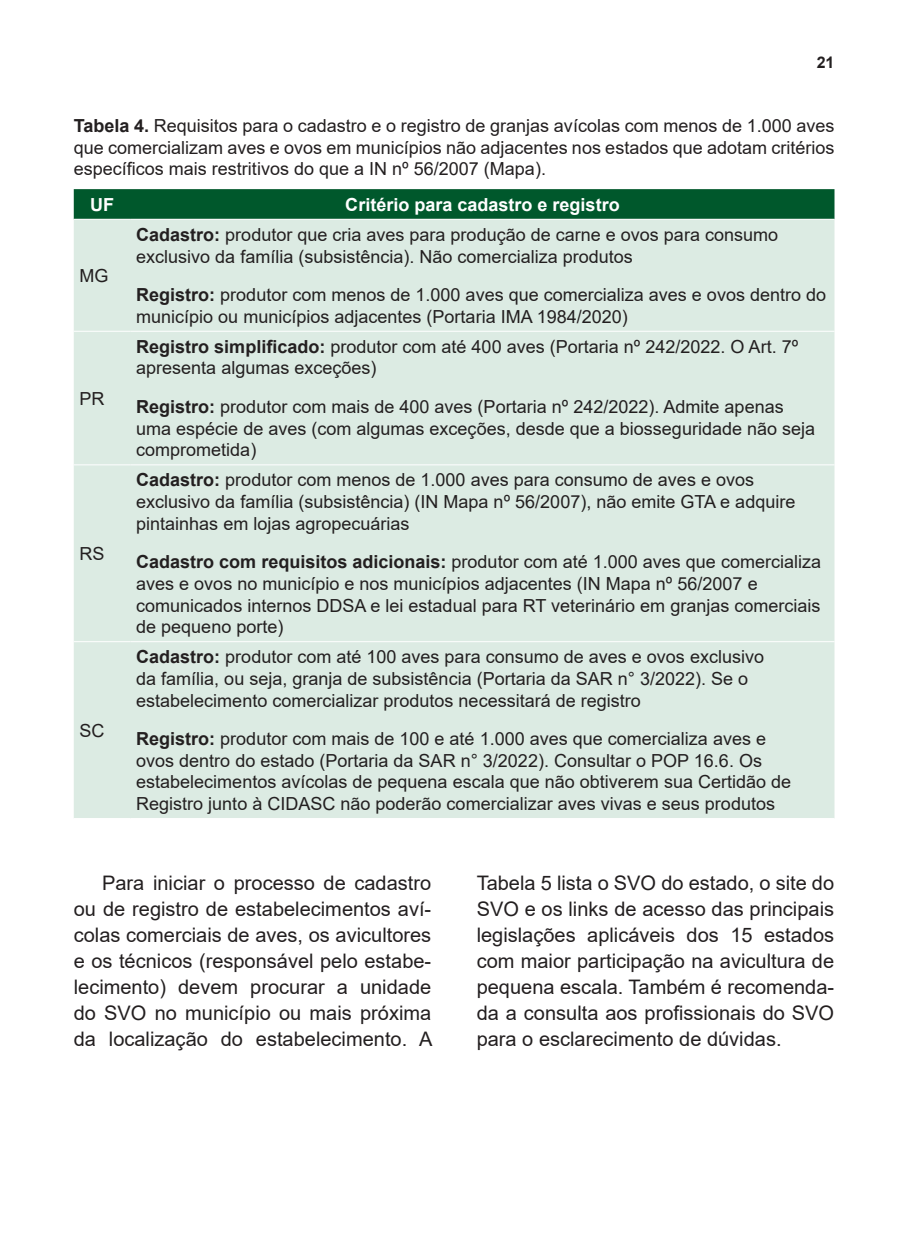
<style>
.page{position:relative;width:908px;height:1248px;background:#fff}
.page>*{position:absolute;margin:0;border:0;box-sizing:border-box;transform-origin:0 0}
.MIOLO{font:20px/26px "Arial";color:#231f20;text-align:justify}
.TABELA_MIOLO{font:18px/21.6px "Arial";color:#231f20}
.TABELA_TITULO{font:18px/21.6px "Arial";color:#231f20;text-align:justify}
.TABELA_CABECA{font:700 18px "Arial";color:#fff}
.t1{font:700 16px "Arial";color:#231f20}
.s1{font-weight:700}
</style>
<div class="page">
<div style="left:74px;top:189px;width:760px;height:30px;background:#00582c"></div>
<div style="left:74px;top:220px;width:760px;height:598px;background:#dcebe3"></div>
<hr style="left:74px;top:331px;width:56px;height:1px;background:#fff">
<hr style="left:130px;top:331px;width:704px;height:1px;background:#fff">
<hr style="left:74px;top:464px;width:56px;height:1px;background:#fff">
<hr style="left:130px;top:464px;width:704px;height:1px;background:#fff">
<hr style="left:74px;top:641px;width:56px;height:1px;background:#fff">
<hr style="left:130px;top:641px;width:704px;height:1px;background:#fff">
<p class="t1" style="left:816px;top:51px;width:19px">21</p>
<p class="TABELA_TITULO" style="left:74px;top:115px;width:761px"><span class="s1">Tabela 4.</span> Requisitos para o cadastro e o registro de granjas avícolas com menos de 1.000 aves que comercializam aves e ovos em municípios não adjacentes nos estados que adotam critérios específicos mais restritivos do que a IN nº 56/2007 (Mapa).</p>
<p class="TABELA_CABECA" style="left:90px;top:192px;width:25px">UF</p>
<p class="TABELA_CABECA" style="left:345px;top:192px;width:276px">Critério para cadastro e registro</p>
<p class="TABELA_MIOLO" style="left:79px;top:264px;width:30px">MG</p>
<p class="TABELA_MIOLO" style="left:79px;top:387px;width:27px">PR</p>
<p class="TABELA_MIOLO" style="left:79px;top:542px;width:27px">RS</p>
<p class="TABELA_MIOLO" style="left:79px;top:719px;width:27px">SC</p>
<p class="TABELA_MIOLO" style="left:136px;top:224px;width:643px"><span class="s1">Cadastro:</span> produtor que cria aves para produção de carne e ovos para consumo exclusivo da família (subsistência). Não comercializa produtos</p>
<p class="TABELA_MIOLO" style="left:136px;top:284px;width:691px"><span class="s1">Registro:</span> produtor com menos de 1.000 aves que comercializa aves e ovos dentro do município ou municípios adjacentes (Portaria IMA 1984/2020)</p>
<p class="TABELA_MIOLO" style="left:136px;top:335px;width:663px"><span class="s1">Registro simplificado:</span> produtor com até 400 aves (Portaria nº 242/2022. O Art. 7º apresenta algumas exceções)</p>
<p class="TABELA_MIOLO" style="left:136px;top:396px;width:680px"><span class="s1">Registro:</span> produtor com mais de 400 aves (Portaria nº 242/2022). Admite apenas uma espécie de aves (com algumas exceções, desde que a biosseguridade não seja comprometida)</p>
<p class="TABELA_MIOLO" style="left:136px;top:469px;width:660px"><span class="s1">Cadastro:</span> produtor com menos de 1.000 aves para consumo de aves e ovos exclusivo da família (subsistência) (IN Mapa nº 56/2007), não emite GTA e adquire pintainhas em lojas agropecuárias</p>
<p class="TABELA_MIOLO" style="left:136px;top:551px;width:686px"><span class="s1">Cadastro com requisitos adicionais:</span> produtor com até 1.000 aves que comercializa aves e ovos no município e nos municípios adjacentes (IN Mapa nº 56/2007 e comunicados internos DDSA e lei estadual para RT veterinário em granjas comerciais de pequeno porte)</p>
<p class="TABELA_MIOLO" style="left:136px;top:646px;width:629px"><span class="s1">Cadastro:</span> produtor com até 100 aves para consumo de aves e ovos exclusivo da família, ou seja, granja de subsistência (Portaria da SAR n° 3/2022). Se o estabelecimento comercializar produtos necessitará de registro</p>
<p class="TABELA_MIOLO" style="left:136px;top:727px;width:656px"><span class="s1">Registro:</span> produtor com mais de 100 e até 1.000 aves que comercializa aves e ovos dentro do estado (Portaria da SAR n° 3/2022). Consultar o POP 16.6. Os estabelecimentos avícolas de pequena escala que não obtiverem sua Certidão de Registro junto à CIDASC não poderão comercializar aves vivas e seus produtos</p>
<p class="MIOLO" style="left:74px;top:869px;width:360px;text-indent:28px">Para iniciar o processo de cadastro ou de registro de estabelecimentos aví&shy;colas comerciais de aves, os avicultores e os técnicos (responsável pelo estabe&shy;lecimento) devem procurar a unidade do SVO no município ou mais próxima da localização do estabelecimento. A</p>
<p class="MIOLO" style="left:476px;top:869px;width:359px">Tabela 5 lista o SVO do estado, o site do SVO e os links de acesso das principais legislações aplicáveis dos 15 estados com maior participação na avicultura de pequena escala. Também é recomenda&shy;da a consulta aos profissionais do SVO para o esclarecimento de dúvidas.</p>
</div>
